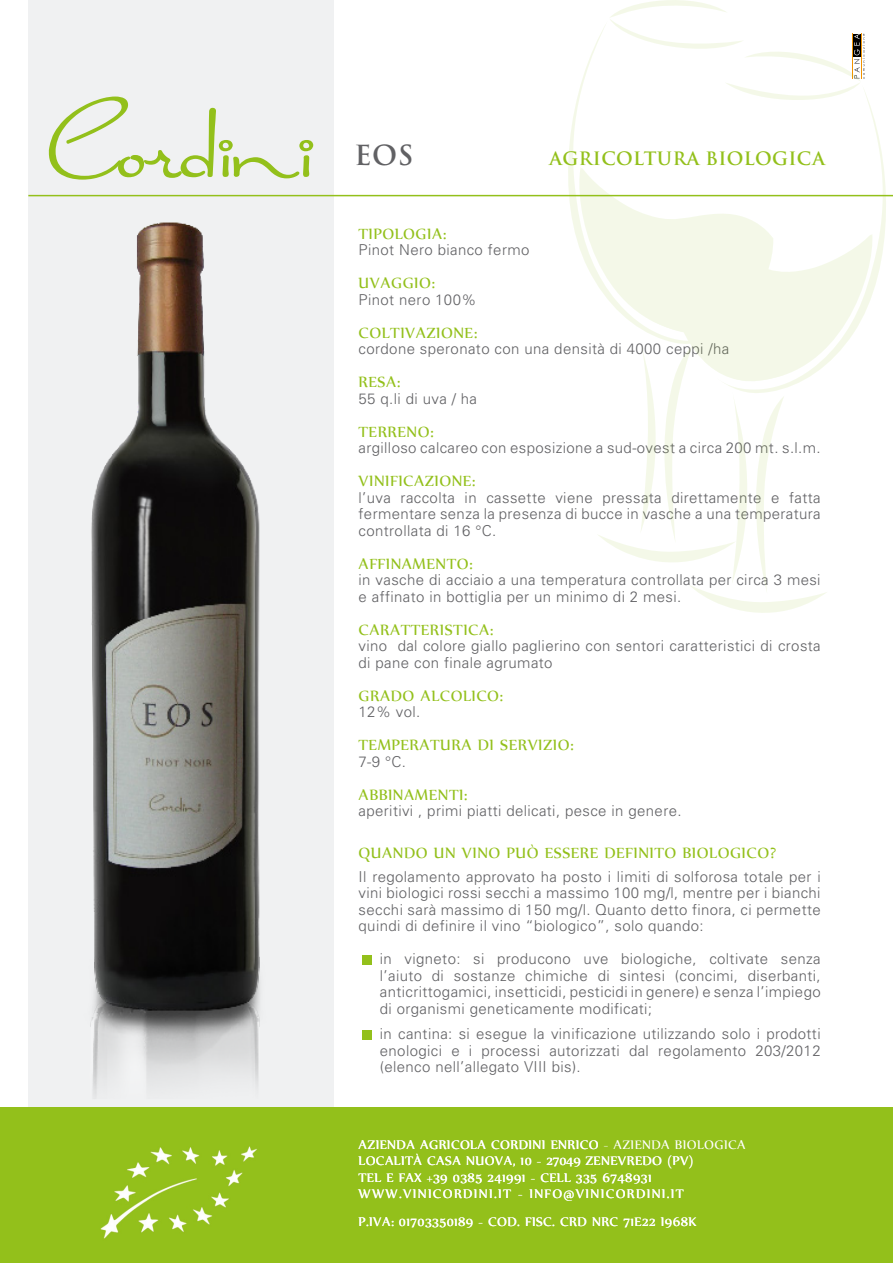
<style>
.page{position:relative;width:893px;height:1263px;background:#fff}
.page>*{position:absolute;margin:0;border:0;box-sizing:border-box;transform-origin:0 0}
.vino{font:700 27px "Trajan Pro";color:#616164}
.testo{font:18px "Nyala";letter-spacing:.025em;color:#93c01b}
.vino-2{font:700 18px "Trajan Pro";letter-spacing:.025em;color:#93c01b}
.testo-2{font:300 15px/16.5px "Univers";letter-spacing:.025em;color:#616164;text-align:justify}
.t1{font:15px "Nyala";letter-spacing:.025em;color:#fff}
.t2{font:15px "Nyala";letter-spacing:.085em;color:#fff}
</style>
<div class="page">
<div style="left:28px;top:0;width:306px;height:1263px;background:#f0f1f2"></div>
<div style="left:0;top:1108px;width:893px;height:155px;background:#93c01b"></div>
<img style="left:35px;top:196px;width:278px;height:912px">
<svg style="left:567px;top:26px;width:38px;height:190px"></svg>
<svg style="left:610px;top:0;width:255px;height:84px"></svg>
<svg style="left:728px;top:84px;width:160px;height:170px"></svg>
<svg style="left:572px;top:154px;width:310px;height:459px"></svg>
<svg style="left:49px;top:97px;width:264px;height:83px"></svg>
<hr style="left:28px;top:195px;width:865px;height:1px;background:#93c01b">
<img style="left:100px;top:1146px;width:158px;height:93px">
<div style="left:363px;top:955px;width:9px;height:10px;background:#93c01b"></div>
<div style="left:363px;top:1030px;width:9px;height:10px;background:#93c01b"></div>
<p class="vino" style="left:354px;top:138px;width:61px">EOS</p>
<p class="vino-2" style="left:549px;top:147px;width:277px">AGRICOLTURA BIOLOGICA</p>
<p class="testo" style="left:359px;top:223px;width:89px">TIPOLOGIA:</p>
<p class="testo-2" style="left:359px;top:242px;width:172px">Pinot Nero bianco fermo</p>
<p class="testo" style="left:359px;top:272px;width:78px">UVAGGIO:</p>
<p class="testo-2" style="left:359px;top:291px;width:119px">Pinot nero 100%</p>
<p class="testo" style="left:359px;top:322px;width:120px">COLTIVAZIONE:</p>
<p class="testo-2" style="left:359px;top:341px;width:372px">cordone speronato con una densità di 4000 ceppi /ha</p>
<p class="testo" style="left:359px;top:371px;width:43px">RESA:</p>
<p class="testo-2" style="left:359px;top:390px;width:120px">55 q.li di uva / ha</p>
<p class="testo" style="left:359px;top:421px;width:76px">TERRENO:</p>
<p class="testo-2" style="left:359px;top:440px;width:464px">argilloso calcareo con esposizione a sud-ovest a circa 200 mt. s.l.m.</p>
<p class="testo" style="left:359px;top:470px;width:118px">VINIFICAZIONE:</p>
<p class="testo-2" style="left:359px;top:489px;width:464px">l’uva raccolta in cassette viene pressata direttamente e fatta fermentare senza la presenza di bucce in vasche a una temperatura controllata di 16 °C.</p>
<p class="testo" style="left:359px;top:553px;width:115px">AFFINAMENTO:</p>
<p class="testo-2" style="left:359px;top:572px;width:463px">in vasche di acciaio a una temperatura controllata per circa 3 mesi e affinato in bottiglia per un minimo di 2 mesi.</p>
<p class="testo" style="left:359px;top:619px;width:136px">CARATTERISTICA:</p>
<p class="testo-2" style="left:359px;top:638px;width:464px">vino dal colore giallo paglierino con sentori caratteristici di crosta di pane con finale agrumato</p>
<p class="testo" style="left:359px;top:685px;width:146px">GRADO ALCOLICO:</p>
<p class="testo-2" style="left:359px;top:704px;width:63px">12% vol.</p>
<p class="testo" style="left:359px;top:734px;width:216px">TEMPERATURA DI SERVIZIO:</p>
<p class="testo-2" style="left:359px;top:753px;width:49px">7-9 °C.</p>
<p class="testo" style="left:359px;top:784px;width:110px">ABBINAMENTI:</p>
<p class="testo-2" style="left:359px;top:803px;width:324px">aperitivi , primi piatti delicati, pesce in genere.</p>
<p class="testo" style="left:359px;top:841px;width:419px">QUANDO UN VINO PUÒ ESSERE DEFINITO BIOLOGICO?</p>
<p class="testo-2" style="left:359px;top:868px;width:464px">Il regolamento approvato ha posto i limiti di solforosa totale per i vini biologici rossi secchi a massimo 100 mg/l, mentre per i bianchi secchi sarà massimo di 150 mg/l. Quanto detto finora, ci permette quindi di definire il vino “biologico”, solo quando:</p>
<p class="testo-2" style="left:380px;top:950px;width:442px">in vigneto: si producono uve biologiche, coltivate senza l’aiuto di sostanze chimiche di sintesi (concimi, diserbanti, anticrittogamici, insetticidi, pesticidi in genere) e senza l’impiego di organismi geneticamente modificati;</p>
<p class="testo-2" style="left:380px;top:1025px;width:442px">in cantina: si esegue la vinificazione utilizzando solo i prodotti enologici e i processi autorizzati dal regolamento 203/2012 (elenco nell’allegato VIII bis).</p>
<p class="t1" style="left:359px;top:1135px;width:389px">AZIENDA AGRICOLA CORDINI ENRICO - AZIENDA BIOLOGICA</p>
<p class="t1" style="left:359px;top:1152px;width:337px">LOCALITÀ CASA NUOVA, 10 - 27049 ZENEVREDO (PV)</p>
<p class="t1" style="left:359px;top:1168px;width:295px">TEL E FAX +39 0385 241991 - CELL 335 6748931</p>
<p class="t2" style="left:359px;top:1185px;width:327px">WWW.VINICORDINI.IT - INFO@VINICORDINI.IT</p>
<p class="t1" style="left:359px;top:1213px;width:339px">P.IVA: 01703350189 - COD. FISC. CRD NRC 71E22 I968K</p>
</div>
